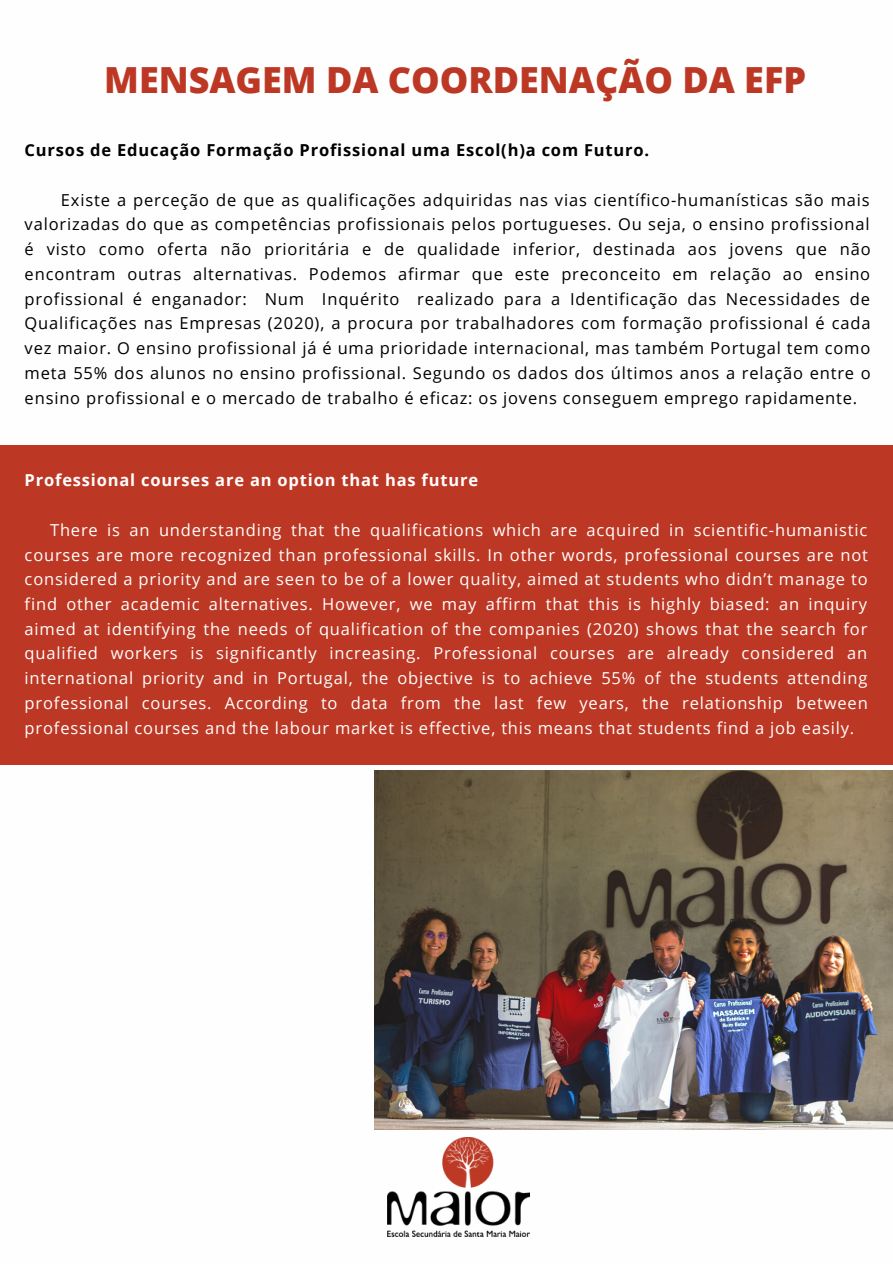
<style>
.page{position:relative;width:893px;height:1264px;background:#fff}
.page>*{position:absolute;margin:0;border:0;box-sizing:border-box;transform-origin:0 0}
.t1{font:800 36px "Open Sans";color:#bd3824}
.t2{font:16.5px/24.8px "Open Sans";letter-spacing:.05em;color:#fff;text-align:justify}
.t3{font:16.5px/24.8px "Open Sans";letter-spacing:.05em;color:#000;text-align:justify}
.t4{font:700 16.5px "Open Sans";letter-spacing:.05em;color:#000}
.t5{font:700 16.5px "Open Sans";letter-spacing:.05em;color:#fff}
</style>
<div class="page">
<div style="left:0;top:446px;width:892px;height:319px;background:#bd3824"></div>
<img style="left:388px;top:1137px;width:141px;height:99px">
<img style="left:374px;top:770px;width:518px;height:358px">
<h1 class="t1" style="left:104px;top:55px;width:703px">MENSAGEM DA COORDENAÇÃO DA EFP</h1>
<p class="t4" style="left:25px;top:138px;width:626px">Cursos de Educação Formação Profissional uma Escol(h)a com Futuro.</p>
<p class="t3" style="left:25px;top:187px;width:847px;text-indent:36px">Existe a perceção de que as qualificações adquiridas nas vias científico-humanísticas são mais valorizadas do que as competências profissionais pelos portugueses. Ou seja, o ensino profissional é visto como oferta não prioritária e de qualidade inferior, destinada aos jovens que não encontram outras alternativas. Podemos afirmar que este preconceito em relação ao ensino profissional é enganador: Num Inquérito realizado para a Identificação das Necessidades de Qualificações nas Empresas (2020), a procura por trabalhadores com formação profissional é cada vez maior. O ensino profissional já é uma prioridade internacional, mas também Portugal tem como meta 55% dos alunos no ensino profissional. Segundo os dados dos últimos anos a relação entre o ensino profissional e o mercado de trabalho é eficaz: os jovens conseguem emprego rapidamente.</p>
<p class="t5" style="left:25px;top:468px;width:455px">Professional courses are an option that has future</p>
<p class="t2" style="left:25px;top:517px;width:844px;text-indent:25px">There is an understanding that the qualifications which are acquired in scientific-humanistic courses are more recognized than professional skills. In other words, professional courses are not considered a priority and are seen to be of a lower quality, aimed at students who didn’t manage to find other academic alternatives. However, we may affirm that this is highly biased: an inquiry aimed at identifying the needs of qualification of the companies (2020) shows that the search for qualified workers is significantly increasing. Professional courses are already considered an international priority and in Portugal, the objective is to achieve 55% of the students attending professional courses. According to data from the last few years, the relationship between professional courses and the labour market is effective, this means that students find a job easily.</p>
</div>
